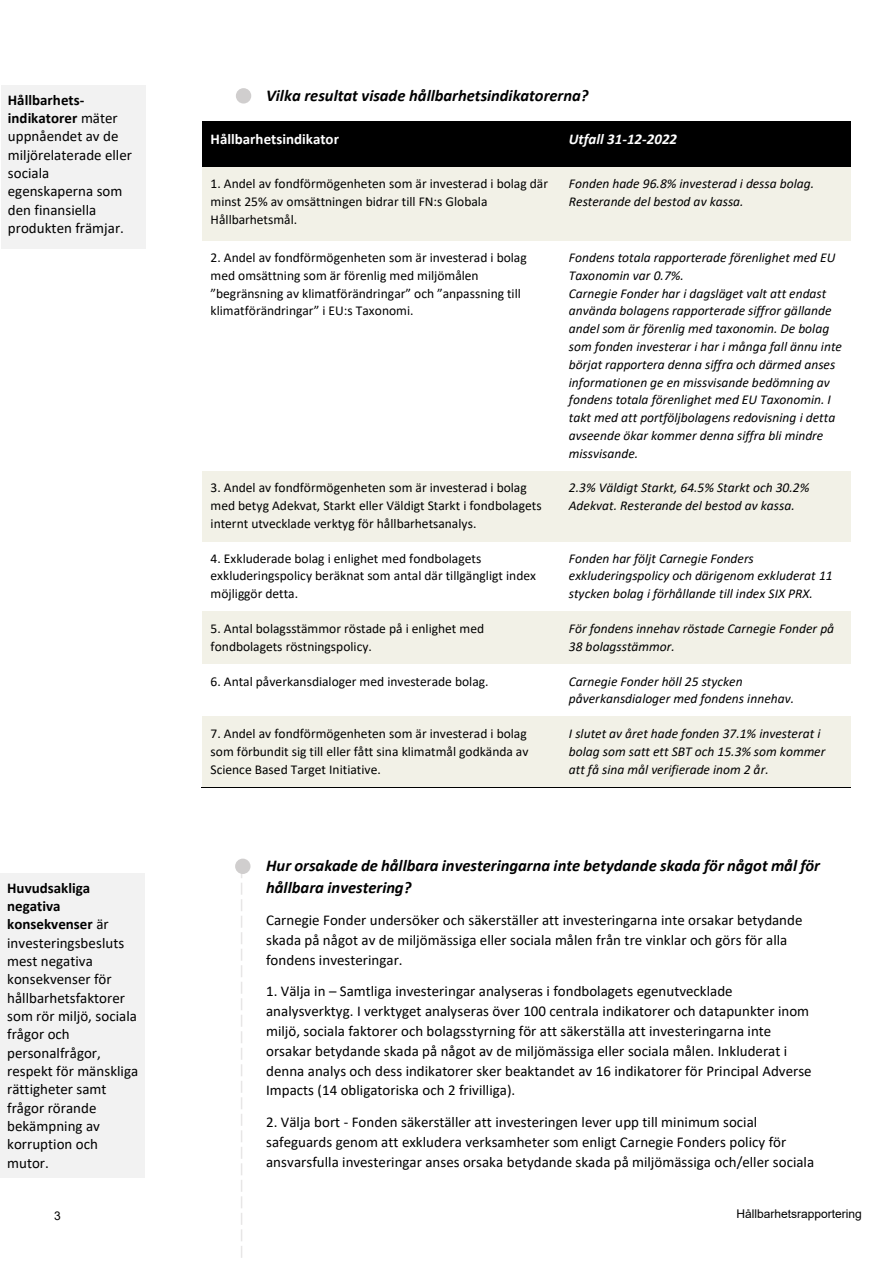
<style>
.page{position:relative;width:894px;height:1263px;background:#fff}
.page>*{position:absolute;margin:0;border:0;box-sizing:border-box;transform-origin:0 0}
.t1{font:italic 700 16.5px/21.8px "Calibri";color:#000}
.t2{font:15px/18.3px "Calibri";color:#000}
.t3{font:700 15px "Calibri";color:#fff}
.t4{font:italic 700 15px "Calibri";color:#fff}
.t5{font:italic 13.5px/17.9px "Calibri";color:#000}
.t6{font:13.5px/17.9px "Calibri";color:#000}
.t7{font:12px "Arial";color:#000}
.s1{font-weight:700}
</style>
<div class="page">
<div style="left:202px;top:121px;width:358px;height:46px;background:#000"></div>
<div style="left:560px;top:121px;width:290px;height:46px;background:#000"></div>
<div style="left:202px;top:167px;width:358px;height:73px;background:#f2f1e7"></div>
<div style="left:560px;top:167px;width:290px;height:73px;background:#f2f1e7"></div>
<div style="left:202px;top:471px;width:358px;height:70px;background:#f2f1e7"></div>
<div style="left:560px;top:471px;width:290px;height:70px;background:#f2f1e7"></div>
<div style="left:202px;top:611px;width:358px;height:53px;background:#f2f1e7"></div>
<div style="left:560px;top:611px;width:290px;height:53px;background:#f2f1e7"></div>
<div style="left:202px;top:717px;width:358px;height:70px;background:#f2f1e7"></div>
<div style="left:560px;top:717px;width:290px;height:70px;background:#f2f1e7"></div>
<hr style="left:201px;top:787px;width:359px;height:1px;background:#000">
<hr style="left:560px;top:787px;width:290px;height:1px;background:#000">
<div style="left:1px;top:85px;width:145px;height:164px;background:#f2f2f2"></div>
<svg style="left:241px;top:874px;width:1px;height:384px"></svg>
<div style="left:236px;top:88px;width:15px;height:16px;background:#d0cece;border-radius:50%"></div>
<div style="left:0;top:873px;width:145px;height:304px;background:#f2f2f2"></div>
<div style="left:235px;top:858px;width:15px;height:16px;background:#d0cece;border-radius:50%"></div>
<p class="t2" style="left:8px;top:92px;width:126px"><span class="s1">Hållbarhets&shy;indikatorer</span> mäter uppnåendet av de miljörelaterade eller sociala egenskaperna som den finansiella produkten främjar.</p>
<p class="t2" style="left:7px;top:880px;width:132px"><span class="s1">Huvudsakliga negativa konsekvenser</span> är investeringsbesluts mest negativa konsekvenser för hållbarhetsfaktorer som rör miljö, sociala frågor och personalfrågor, respekt för mänskliga rättigheter samt frågor rörande bekämpning av korruption och mutor.</p>
<p class="t1" style="left:266px;top:86px;width:324px">Vilka resultat visade hållbarhetsindikatorerna?</p>
<p class="t3" style="left:210px;top:133px;width:130px">Hållbarhetsindikator</p>
<p class="t4" style="left:568px;top:133px;width:110px">Utfall 31-12-2022</p>
<p class="t6" style="left:210px;top:176px;width:339px">1. Andel av fondförmögenheten som är investerad i bolag där minst 25% av omsättningen bidrar till FN:s Globala<br>Hållbarhetsmål.</p>
<p class="t5" style="left:568px;top:176px;width:247px">Fonden hade 96.8% investerad i dessa bolag.<br>Resterande del bestod av kassa.</p>
<p class="t6" style="left:210px;top:249px;width:317px">2. Andel av fondförmögenheten som är investerad i bolag med omsättning som är förenlig med miljömålen ”begränsning av klimatförändringar” och ”anpassning till klimatförändringar” i EU:s Taxonomi.</p>
<p class="t5" style="left:568px;top:249px;width:268px">Fondens totala rapporterade förenlighet med EU<br>Taxonomin var 0.7%.</p>
<p class="t5" style="left:568px;top:285px;width:274px">Carnegie Fonder har i dagsläget valt att endast använda bolagens rapporterade siffror gällande andel som är förenlig med taxonomin. De bolag som fonden investerar i har i många fall ännu inte börjat rapportera denna siffra och därmed anses informationen ge en missvisande bedömning av fondens totala förenlighet med EU Taxonomin. I takt med att portföljbolagens redovisning i detta avseende ökar kommer denna siffra bli mindre missvisande.</p>
<p class="t6" style="left:210px;top:480px;width:332px">3. Andel av fondförmögenheten som är investerad i bolag med betyg Adekvat, Starkt eller Väldigt Starkt i fondbolagets internt utvecklade verktyg för hållbarhetsanalys.</p>
<p class="t5" style="left:568px;top:480px;width:242px">2.3% Väldigt Starkt, 64.5% Starkt och 30.2%<br>Adekvat. Resterande del bestod av kassa.</p>
<p class="t6" style="left:210px;top:550px;width:326px">4. Exkluderade bolag i enlighet med fondbolagets exkluderingspolicy beräknat som antal där tillgängligt index möjliggör detta.</p>
<p class="t5" style="left:568px;top:550px;width:265px">Fonden har följt Carnegie Fonders exkluderingspolicy och därigenom exkluderat 11 stycken bolag i förhållande till index SIX PRX.</p>
<p class="t6" style="left:210px;top:621px;width:275px">5. Antal bolagsstämmor röstade på i enlighet med fondbolagets röstningspolicy.</p>
<p class="t5" style="left:568px;top:621px;width:267px">För fondens innehav röstade Carnegie Fonder på<br>38 bolagsstämmor.</p>
<p class="t6" style="left:210px;top:673px;width:279px">6. Antal påverkansdialoger med investerade bolag.</p>
<p class="t5" style="left:568px;top:673px;width:226px">Carnegie Fonder höll 25 stycken påverkansdialoger med fondens innehav.</p>
<p class="t6" style="left:210px;top:726px;width:319px">7. Andel av fondförmögenheten som är investerad i bolag som förbundit sig till eller fått sina klimatmål godkända av<br>Science Based Target Initiative.</p>
<p class="t5" style="left:568px;top:726px;width:258px">I slutet av året hade fonden 37.1% investerat i bolag som satt ett SBT och 15.3% som kommer att få sina mål verifierade inom 2 år.</p>
<p class="t1" style="left:266px;top:856px;width:555px">Hur orsakade de hållbara investeringarna inte betydande skada för något mål för hållbara investering?</p>
<p class="t2" style="left:266px;top:911px;width:537px;line-height:19.6px">Carnegie Fonder undersöker och säkerställer att investeringarna inte orsakar betydande skada på något av de miljömässiga eller sociala målen från tre vinklar och görs för alla fondens investeringar.</p>
<p class="t2" style="left:266px;top:982px;width:547px;line-height:19.8px">1. Välja in – Samtliga investeringar analyseras i fondbolagets egenutvecklade analysverktyg. I verktyget analyseras över 100 centrala indikatorer och datapunkter inom miljö, sociala faktorer och bolagsstyrning för att säkerställa att investeringarna inte orsakar betydande skada på något av de miljömässiga eller sociala målen. Inkluderat i denna analys och dess indikatorer sker beaktandet av 16 indikatorer för Principal Adverse Impacts (14 obligatoriska och 2 frivilliga).</p>
<p class="t2" style="left:266px;top:1113px;width:549px;line-height:19.6px">2. Välja bort - Fonden säkerställer att investeringen lever upp till minimum social safeguards genom att exkludera verksamheter som enligt Carnegie Fonders policy för ansvarsfulla investeringar anses orsaka betydande skada på miljömässiga och/eller sociala</p>
<p class="t7" style="left:54px;top:1207px;width:8px">3</p>
<p class="t7" style="left:736px;top:1205px;width:127px">Hållbarhetsrapportering</p>
</div>
